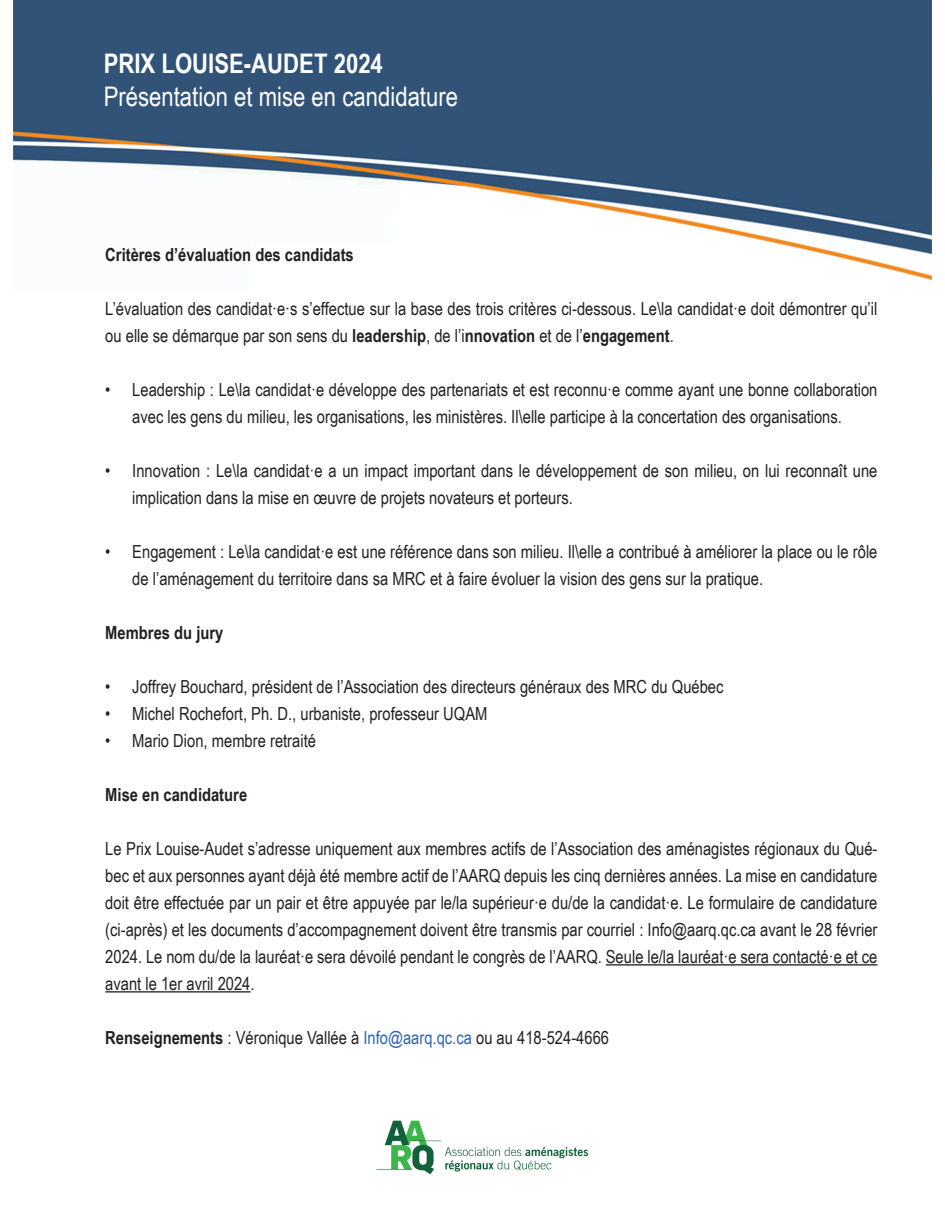
<style>
.page{position:relative;width:945px;height:1215px;background:#fff}
.page>*{position:absolute;margin:0;border:0;box-sizing:border-box;transform-origin:0 0}
.t1{font:27px "Arial Narrow";color:#fff}
.t2{font:700 27px "Arial Narrow";color:#fff}
.t3{font:18px/27px "Arial Narrow";color:#231f20}
.t4{font:700 18px "Arial Narrow";color:#231f20}
.s1{font-weight:700}
.s2{color:#2b64b0}
</style>
<div class="page">
<img style="left:14px;top:0;width:918px;height:281px">
<hr style="left:606px;top:964px;width:272px;height:2px;background:#231f20">
<hr style="left:105px;top:991px;width:146px;height:2px;background:#231f20">
<img style="left:376px;top:1120px;width:213px;height:54px">
<p class="t2" style="left:104px;top:44px;width:281px">PRIX LOUISE-AUDET 2024</p>
<p class="t1" style="left:104px;top:77px;width:356px">Présentation et mise en candidature</p>
<p class="t4" style="left:105px;top:241px;width:250px">Critères d’évaluation des candidats</p>
<p class="t3" style="left:105px;top:294px;width:774px">L’évaluation des candidat·e·s s’effectue sur la base des trois critères ci-dessous. Le\la candidat·e doit démontrer qu’il ou elle se démarque par son sens du <span class="s1">leadership</span>, de l’i<span class="s1">nnovation</span> et de l’<span class="s1">engagement</span>.</p>
<p class="t3" style="left:105px;top:375px;width:774px;text-align:center">• Leadership : Le\la candidat·e développe des partenariats et est reconnu·e comme ayant une bonne collaboration avec les gens du milieu, les organisations, les ministères. Il\elle participe à la concertation des organisations.</p>
<p class="t3" style="left:132px;top:456px;width:747px;text-indent:-27px">• Innovation : Le\la candidat·e a un impact important dans le développement de son milieu, on lui reconnaît une implication dans la mise en œuvre de projets novateurs et porteurs.</p>
<p class="t3" style="left:132px;top:537px;width:747px;text-indent:-27px">• Engagement : Le\la candidat·e est une référence dans son milieu. Il\elle a contribué à améliorer la place ou le rôle de l’aménagement du territoire dans sa MRC et à faire évoluer la vision des gens sur la pratique.</p>
<p class="t4" style="left:105px;top:619px;width:120px">Membres du jury</p>
<p class="t3" style="left:105px;top:672px;width:620px">• Joffrey Bouchard, président de l’Association des directeurs généraux des MRC du Québec</p>
<p class="t3" style="left:105px;top:699px;width:384px">• Michel Rochefort, Ph. D., urbaniste, professeur UQAM</p>
<p class="t3" style="left:105px;top:726px;width:212px">• Mario Dion, membre retraité</p>
<p class="t4" style="left:105px;top:781px;width:143px">Mise en candidature</p>
<p class="t3" style="left:105px;top:834px;width:774px;text-align:justify">Le Prix Louise-Audet s’adresse uniquement aux membres actifs de l’Association des aménagistes régionaux du Qué&shy;bec et aux personnes ayant déjà été membre actif de l’AARQ depuis les cinq dernières années. La mise en candidature doit être effectuée par un pair et être appuyée par le/la supérieur·e du/de la candidat·e. Le formulaire de candidature (ci-après) et les documents d’accompagnement doivent être transmis par courriel : Info@aarq.qc.ca avant le 28 février 2024. Le nom du/de la lauréat·e sera dévoilé pendant le congrès de l’AARQ. Seule le/la lauréat·e sera contacté·e et ce avant le 1er avril 2024.</p>
<p class="t3" style="left:105px;top:1023px;width:505px"><span class="s1">Renseignements</span> : Véronique Vallée à <span class="s2">Info@aarq.qc.ca</span> ou au 418-524-4666</p>
</div>
